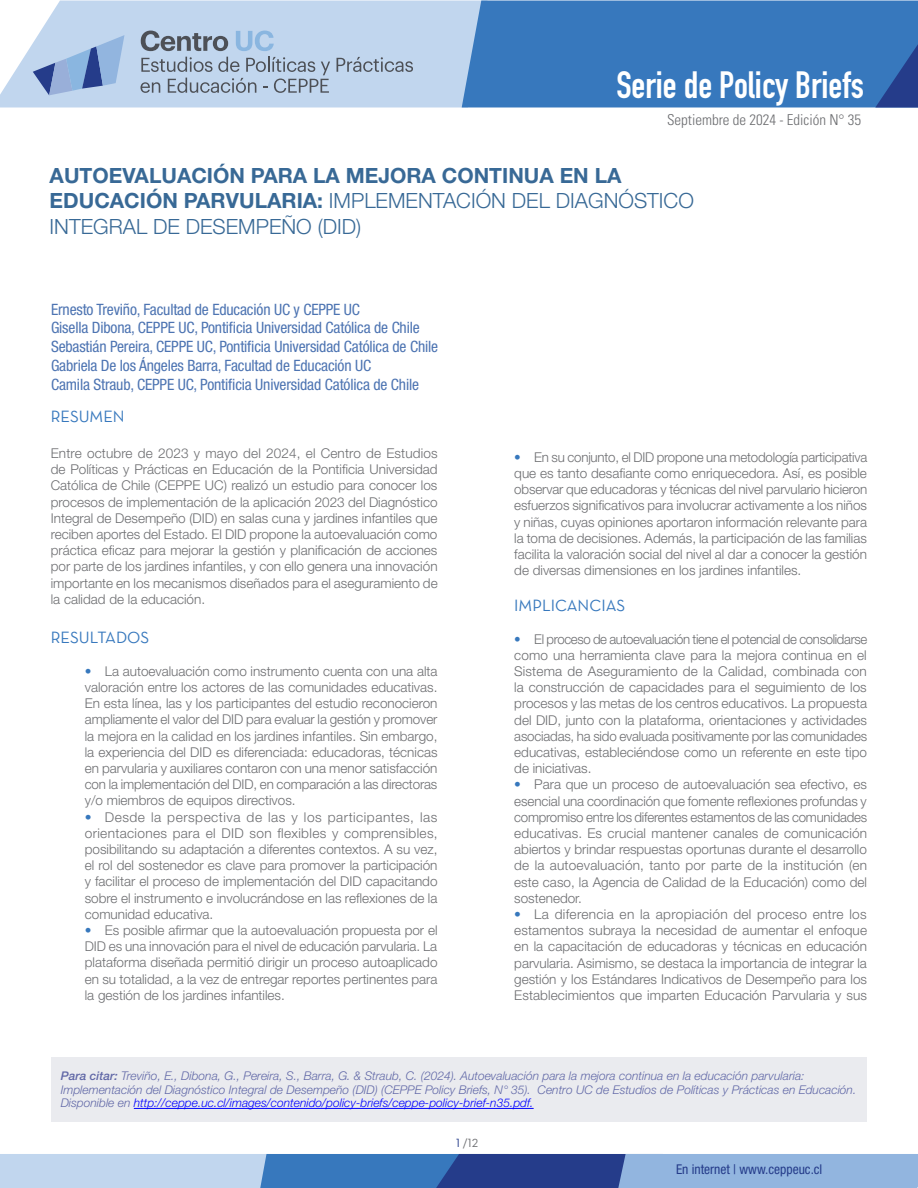
<style>
.page{position:relative;width:918px;height:1188px;background:#fff}
.page>*{position:absolute;margin:0;border:0;box-sizing:border-box;transform-origin:0 0}
.t1{font:37.5px "DIN Engschrift Std";color:#fff}
.Titulo_princ{font:700 21px/25.2px "Helvetica Neue LT Std";color:#386996}
.Subitulo1{font:16.5px "Neutra Text Book Alt";color:#3778bd}
.text_central{font:16.5px "Neutra Text Book Alt";color:#3778bd}
.t2{font:condensed 15.6px "Helvetica Neue LT Std";letter-spacing:-.01em;color:#4d74b2}
.fecha{font:300 condensed 15px "Univers LT Std";color:#6c6d70}
.text_central-2{font:300 13.5px/16.2px "Helvetica Neue LT Std";color:#6c6d70;text-align:justify}
.t3{font:condensed 13.5px "Helvetica Neue LT Std";color:#253c8a}
.citas{font:italic 300 12px/13.5px "Helvetica Neue LT Std";color:#6168a7}
.t4{font:12px "Neutra Text Book Alt";color:#6c6d70}
.s1{font-weight:300}
.s2{color:#3778bd}
.s3{font-weight:500}
.s4{color:#00f}
.s5{color:#253c8a}
.s6{font-family:"Neutra Text Book SC"}
</style>
<div class="page">
<svg style="left:0;top:1154px;width:918px;height:34px;background:#789bcc"></svg>
<div style="left:124px;top:1px;width:338px;height:106px;background:#c1d6ee"></div>
<div style="left:462px;top:1px;width:456px;height:106px;background:#3778bd"></div>
<svg style="left:875px;top:44px;width:43px;height:63px;background:#2e5aa3"></svg>
<svg style="left:141px;top:31px;width:87px;height:20px;background:#8e9bac"></svg>
<svg style="left:236px;top:31px;width:38px;height:20px"></svg>
<svg style="left:337px;top:57px;width:76px;height:15px"></svg>
<svg style="left:141px;top:57px;width:189px;height:36px;background:#a8b9cd"></svg>
<svg style="left:0;top:1px;width:124px;height:106px"></svg>
<div style="left:51px;top:1057px;width:816px;height:65px;background:#eaebef"></div>
<hr style="left:134px;top:1108px;width:400px;height:1px;background:#00f">
<p class="t1" style="left:616px;top:63px;width:249px">Serie de Policy Briefs</p>
<p class="fecha" style="left:667px;top:110px;width:196px">Septiembre de 2024 - Edición N° 35</p>
<p class="Titulo_princ" style="left:50px;top:163px;width:646px">AUTOEVALUACIÓN PARA LA MEJORA CONTINUA EN LA<br>EDUCACIÓN PARVULARIA: <span class="s1">IMPLEMENTACIÓN DEL DIAGNÓSTICO<br>INTEGRAL DE DESEMPEÑO (DID)</span></p>
<p class="t2" style="left:51px;top:300px;width:311px">Ernesto Treviño, Facultad de Educación UC y CEPPE UC</p>
<p class="t2" style="left:51px;top:319px;width:370px">Gisella Dibona, CEPPE UC, Pontificia Universidad Católica de Chile</p>
<p class="t2" style="left:51px;top:338px;width:389px">Sebastián Pereira, CEPPE UC, Pontificia Universidad Católica de Chile</p>
<p class="t2" style="left:51px;top:357px;width:322px">Gabriela De los Ángeles Barra, Facultad de Educación UC</p>
<p class="t2" style="left:51px;top:375px;width:370px">Camila Straub, CEPPE UC, Pontificia Universidad Católica de Chile</p>
<p class="Subitulo1" style="left:51px;top:406px;width:75px">RESUMEN</p>
<p class="text_central-2" style="left:51px;top:445px;width:388px">Entre octubre de 2023 y mayo del 2024, el Centro de Estudios de Políticas y Prácticas en Educación de la Pontificia Universidad Católica de Chile (CEPPE UC) realizó un estudio para conocer los procesos de implementación de la aplicación 2023 del Diagnóstico Integral de Desempeño (DID) en salas cuna y jardines infantiles que reciben aportes del Estado. El DID propone la autoevaluación como práctica eficaz para mejorar la gestión y planificación de acciones por parte de los jardines infantiles, y con ello genera una innovación importante en los mecanismos diseñados para el aseguramiento de la calidad de la educación.</p>
<p class="Subitulo1" style="left:51px;top:628px;width:100px">RESULTADOS</p>
<p class="text_central-2" style="left:85px;top:663px;width:354px"><span class="s2">•</span> La autoevaluación como instrumento cuenta con una alta valoración entre los actores de las comunidades educativas.<br>En esta línea, las y los participantes del estudio reconocieron ampliamente el valor del DID para evaluar la gestión y promover la mejora en la calidad en los jardines infantiles. Sin embargo, la experiencia del DID es diferenciada: educadoras, técnicas en parvularia y auxiliares contaron con una menor satisfacción con la implementación del DID, en comparación a las directoras y/o miembros de equipos directivos.</p>
<p class="text_central-2" style="left:85px;top:808px;width:354px"><span class="s2">•</span> Desde la perspectiva de las y los participantes, las orientaciones para el DID son flexibles y comprensibles, posibilitando su adaptación a diferentes contextos. A su vez, el rol del sostenedor es clave para promover la participación y facilitar el proceso de implementación del DID capacitando sobre el instrumento e involucrándose en las reflexiones de la comunidad educativa.</p>
<p class="text_central-2" style="left:85px;top:922px;width:354px"><span class="s2">•</span> Es posible afirmar que la autoevaluación propuesta por el DID es una innovación para el nivel de educación parvularia. La plataforma diseñada permitió dirigir un proceso autoaplicado en su totalidad, a la vez de entregar reportes pertinentes para la gestión de los jardines infantiles.</p>
<p class="text_central-2" style="left:514px;top:449px;width:354px"><span class="s2">•</span> En su conjunto, el DID propone una metodología participativa que es tanto desafiante como enriquecedora. Así, es posible observar que educadoras y técnicas del nivel parvulario hicieron esfuerzos significativos para involucrar activamente a los niños y niñas, cuyas opiniones aportaron información relevante para la toma de decisiones. Además, la participación de las familias facilita la valoración social del nivel al dar a conocer la gestión de diversas dimensiones en los jardines infantiles.</p>
<p class="text_central" style="left:514px;top:596px;width:113px">IMPLICANCIAS</p>
<p class="text_central-2" style="left:514px;top:630px;width:355px"><span class="s2">•</span> El proceso de autoevaluación tiene el potencial de consolidarse como una herramienta clave para la mejora continua en el Sistema de Aseguramiento de la Calidad, combinada con la construcción de capacidades para el seguimiento de los procesos y las metas de los centros educativos. La propuesta del DID, junto con la plataforma, orientaciones y actividades asociadas, ha sido evaluada positivamente por las comunidades educativas, estableciéndose como un referente en este tipo de iniciativas.</p>
<p class="text_central-2" style="left:514px;top:776px;width:354px"><span class="s2">•</span> Para que un proceso de autoevaluación sea efectivo, es esencial una coordinación que fomente reflexiones profundas y compromiso entre los diferentes estamentos de las comunidades educativas. Es crucial mantener canales de comunicación abiertos y brindar respuestas oportunas durante el desarrollo de la autoevaluación, tanto por parte de la institución (en este caso, la Agencia de Calidad de la Educación) como del sostenedor.</p>
<p class="text_central-2" style="left:514px;top:906px;width:354px"><span class="s2">•</span> La diferencia en la apropiación del proceso entre los estamentos subraya la necesidad de aumentar el enfoque en la capacitación de educadoras y técnicas en educación parvularia. Asimismo, se destaca la importancia de integrar la gestión y los Estándares Indicativos de Desempeño para los Establecimientos que imparten Educación Parvularia y sus</p>
<p class="citas" style="left:61px;top:1069px;width:797px"><span class="s3">Para citar:</span> Treviño, E., Dibona, G., Pereira, S., Barra, G. &amp; Straub, C. (2024). Autoevaluación para la mejora continua en la educación parvularia:<br>Implementación del Diagnóstico Integral de Desempeño (DID) (CEPPE Policy Briefs, N° 35). Centro UC de Estudios de Políticas y Prácticas en Educación.<br>Disponible en <span class="s4">http://ceppe.uc.cl/images/contenido/policy-briefs/ceppe-policy-brief-n35.pdf.</span></p>
<p class="t4" style="left:456px;top:1135px;width:24px"><span class="s5">1</span> <span class="s6">/</span>12</p>
<p class="t3" style="left:676px;top:1162px;width:148px">En internet | www.ceppeuc.cl</p>
</div>
